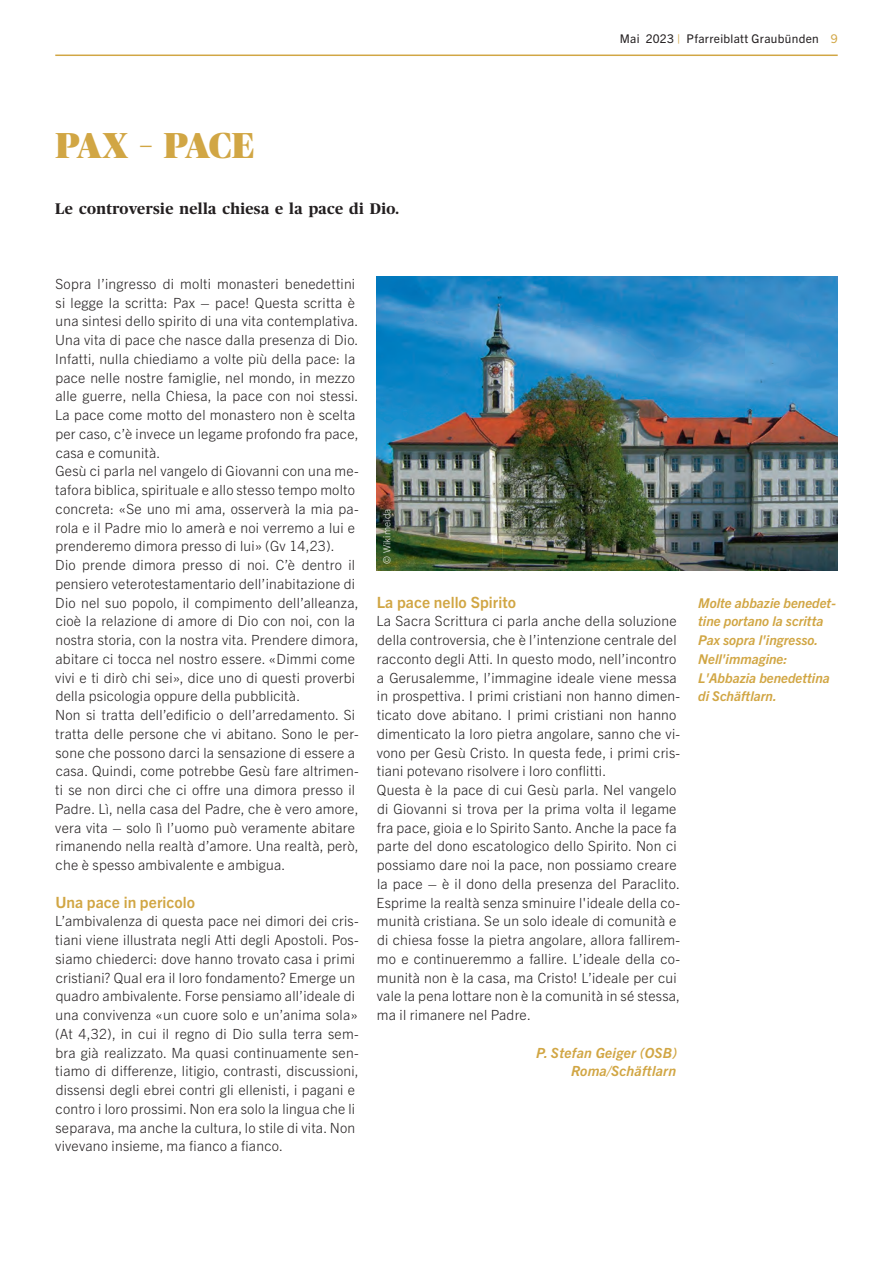
<style>
.page{position:relative;width:893px;height:1263px;background:#fff}
.page>*{position:absolute;margin:0;border:0;box-sizing:border-box;transform-origin:0 0}
.t1{font:900 36px "Publico Banner";letter-spacing:-.035em;color:#d1a644}
.t2{font:700 15.6px "Trade Gothic Next LT Pro";letter-spacing:.005em;color:#d1a644}
.t3{font:700 15.3px "Publico";letter-spacing:.025em;color:#231f20}
.t4{font:300 14.1px/18.8px "Trade Gothic Next LT Pro";letter-spacing:.015em;color:#231f20}
.t5{font:italic 700 14.1px/18.8px "Trade Gothic Next LT Pro";letter-spacing:.015em;color:#d1a644;text-align:right}
.t6{font:italic 700 13.5px/18.8px "Trade Gothic Next LT Pro";color:#d1a644}
.t7{font:12px "Trade Gothic Next LT Pro";letter-spacing:.025em;color:#231f20}
.t8{font:300 9.75px "Trade Gothic Next LT Pro";letter-spacing:.015em;color:#edefef}
.s1{color:#d1a644}
</style>
<div class="page">
<hr style="left:55px;top:55px;width:783px;height:1px;background:#d1a644">
<img style="left:377px;top:276px;width:461px;height:294px">
<h1 class="t1" style="left:56px;top:125px;width:200px">PAX – PACE</h1>
<p class="t3" style="left:55px;top:200px;width:345px">Le controversie nella chiesa e la pace di Dio.</p>
<p class="t7" style="left:620px;top:31px;width:219px">Mai 2023 <span class="s1">|</span> Pfarreiblatt Graubünden <span class="s1">9</span></p>
<p class="t4" style="left:55px;top:273px;width:305px">Sopra l’ingresso di molti monasteri benedettini si legge la scritta: Pax – pace! Questa scritta è una sintesi dello spirito di una vita contemplativa.<br>Una vita di pace che nasce dalla presenza di Dio.<br>Infatti, nulla chiediamo a volte più della pace: la pace nelle nostre famiglie, nel mondo, in mezzo alle guerre, nella Chiesa, la pace con noi stessi.<br>La pace come motto del monastero non è scelta per caso, c’è invece un legame profondo fra pace, casa e comunità.<br>Gesù ci parla nel vangelo di Giovanni con una me&shy;tafora biblica, spirituale e allo stesso tempo molto concreta: «Se uno mi ama, osserverà la mia pa&shy;rola e il Padre mio lo amerà e noi verremo a lui e prenderemo dimora presso di lui» (Gv 14,23).<br>Dio prende dimora presso di noi. C’è dentro il pensiero veterotestamentario dell’inabitazione di Dio nel suo popolo, il compimento dell’alleanza, cioè la relazione di amore di Dio con noi, con la nostra storia, con la nostra vita. Prendere dimora, abitare ci tocca nel nostro essere. «Dimmi come vivi e ti dirò chi sei», dice uno di questi proverbi della psicologia oppure della pubblicità.<br>Non si tratta dell’edificio o dell’arredamento. Si tratta delle persone che vi abitano. Sono le per&shy;sone che possono darci la sensazione di essere a casa. Quindi, come potrebbe Gesù fare altrimen&shy;ti se non dirci che ci offre una dimora presso il Padre. Lì, nella casa del Padre, che è vero amore, vera vita – solo lì l’uomo può veramente abitare rimanendo nella realtà d’amore. Una realtà, però, che è spesso ambivalente e ambigua.</p>
<p class="t2" style="left:55px;top:891px;width:141px">Una pace in pericolo</p>
<p class="t4" style="left:55px;top:911px;width:305px">L’ambivalenza di questa pace nei dimori dei cris&shy;tiani viene illustrata negli Atti degli Apostoli. Pos&shy;siamo chiederci: dove hanno trovato casa i primi cristiani? Qual era il loro fondamento? Emerge un quadro ambivalente. Forse pensiamo all’ideale di una convivenza «un cuore solo e un’anima sola» (At 4,32), in cui il regno di Dio sulla terra sem&shy;bra già realizzato. Ma quasi continuamente sen&shy;tiamo di differenze, litigio, contrasti, discussioni, dissensi degli ebrei contri gli ellenisti, i pagani e contro i loro prossimi. Non era solo la lingua che li separava, ma anche la cultura, lo stile di vita. Non vivevano insieme, ma fianco a fianco.</p>
<p class="t8" style="left:380px;top:564px;width:56px;rotate:-90deg">© Wikimeida</p>
<p class="t2" style="left:377px;top:591px;width:141px">La pace nello Spirito</p>
<p class="t4" style="left:377px;top:611px;width:305px">La Sacra Scrittura ci parla anche della soluzione della controversia, che è l’intenzione centrale del racconto degli Atti. In questo modo, nell’incontro a Gerusalemme, l’immagine ideale viene messa in prospettiva. I primi cristiani non hanno dimen&shy;ticato dove abitano. I primi cristiani non hanno dimenticato la loro pietra angolare, sanno che vi&shy;vono per Gesù Cristo. In questa fede, i primi cris&shy;tiani potevano risolvere i loro conflitti.<br>Questa è la pace di cui Gesù parla. Nel vangelo di Giovanni si trova per la prima volta il legame fra pace, gioia e lo Spirito Santo. Anche la pace fa parte del dono escatologico dello Spirito. Non ci possiamo dare noi la pace, non possiamo creare la pace – è il dono della presenza del Paraclito.<br>Esprime la realtà senza sminuire l'ideale della co&shy;munità cristiana. Se un solo ideale di comunità e di chiesa fosse la pietra angolare, allora fallirem&shy;mo e continueremmo a fallire. L’ideale della co&shy;munità non è la casa, ma Cristo! L’ideale per cui vale la pena lottare non è la comunità in sé stessa, ma il rimanere nel Padre.</p>
<p class="t5" style="left:536px;top:1042px;width:142px">P. Stefan Geiger (OSB)<br>Roma/Schäftlarn</p>
<p class="t6" style="left:698px;top:592px;width:139px">Molte abbazie benedet&shy;tine portano la scritta<br>Pax sopra l'ingresso.<br>Nell'immagine:<br>L'Abbazia benedettina di Schäftlarn.</p>
</div>
